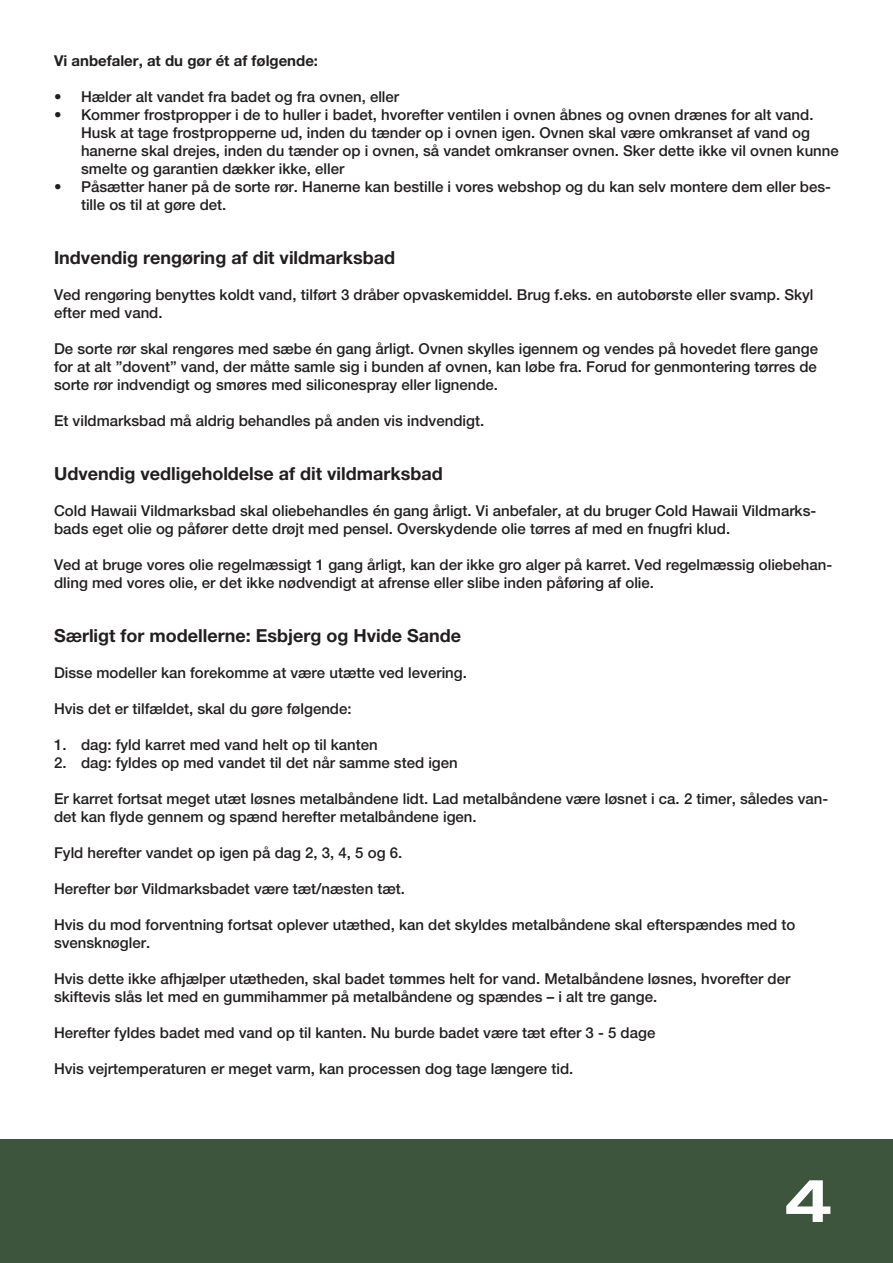
<style>
.page{position:relative;width:893px;height:1263px;background:#fff}
.page>*{position:absolute;margin:0;border:0;box-sizing:border-box;transform-origin:0 0}
.t1{font:700 expanded 60px "Helvetica Neue LT Com";color:#fff}
.t2{font:18px "Helvetica Neue LT 75 Bd";color:#231f20}
.t3{font:15px/18px "Helvetica Neue LT 65 Md";color:#231f20}
.t4{font:15px "Helvetica Neue LT 75 Bd";color:#231f20}
</style>
<div class="page">
<div style="left:0;top:1139px;width:893px;height:124px;background:#3c553c"></div>
<p class="t4" style="left:54px;top:51px;width:266px">Vi anbefaler, at du gør ét af følgende:</p>
<p class="t3" style="left:54px;top:87px;width:347px">• Hælder alt vandet fra badet og fra ovnen, eller</p>
<p class="t3" style="left:81px;top:105px;width:759px;text-indent:-27px">• Kommer frostpropper i de to huller i badet, hvorefter ventilen i ovnen åbnes og ovnen drænes for alt vand.<br>Husk at tage frostpropperne ud, inden du tænder op i ovnen igen. Ovnen skal være omkranset af vand og hanerne skal drejes, inden du tænder op i ovnen, så vandet omkranser ovnen. Sker dette ikke vil ovnen kunne smelte og garantien dækker ikke, eller</p>
<p class="t3" style="left:81px;top:177px;width:752px;text-indent:-27px">• Påsætter haner på de sorte rør. Hanerne kan bestille i vores webshop og du kan selv montere dem eller bes&shy;tille os til at gøre det.</p>
<p class="t2" style="left:54px;top:246px;width:343px">Indvendig rengøring af dit vildmarksbad</p>
<p class="t3" style="left:54px;top:285px;width:761px">Ved rengøring benyttes koldt vand, tilført 3 dråber opvaskemiddel. Brug f.eks. en autobørste eller svamp. Skyl efter med vand.</p>
<p class="t3" style="left:54px;top:339px;width:765px;text-align:justify">De sorte rør skal rengøres med sæbe én gang årligt. Ovnen skylles igennem og vendes på hovedet flere gange for at alt ”dovent” vand, der måtte samle sig i bunden af ovnen, kan løbe fra. Forud for genmontering tørres de sorte rør indvendigt og smøres med siliconespray eller lignende.</p>
<p class="t3" style="left:54px;top:411px;width:432px">Et vildmarksbad må aldrig behandles på anden vis indvendigt.</p>
<p class="t2" style="left:54px;top:462px;width:390px">Udvendig vedligeholdelse af dit vildmarksbad</p>
<p class="t3" style="left:54px;top:501px;width:764px">Cold Hawaii Vildmarksbad skal oliebehandles én gang årligt. Vi anbefaler, at du bruger Cold Hawaii Vildmarks&shy;bads eget olie og påfører dette drøjt med pensel. Overskydende olie tørres af med en fnugfri klud.</p>
<p class="t3" style="left:54px;top:555px;width:780px">Ved at bruge vores olie regelmæssigt 1 gang årligt, kan der ikke gro alger på karret. Ved regelmæssig oliebehan&shy;dling med vores olie, er det ikke nødvendigt at afrense eller slibe inden påføring af olie.</p>
<p class="t2" style="left:54px;top:624px;width:409px">Særligt for modellerne: Esbjerg og Hvide Sande</p>
<p class="t3" style="left:54px;top:663px;width:414px">Disse modeller kan forekomme at være utætte ved levering.</p>
<p class="t3" style="left:54px;top:699px;width:299px">Hvis det er tilfældet, skal du gøre følgende:</p>
<p class="t3" style="left:54px;top:735px;width:325px">1. dag: fyld karret med vand helt op til kanten</p>
<p class="t3" style="left:54px;top:753px;width:405px">2. dag: fyldes op med vandet til det når samme sted igen</p>
<p class="t3" style="left:54px;top:789px;width:776px">Er karret fortsat meget utæt løsnes metalbåndene lidt. Lad metalbåndene være løsnet i ca. 2 timer, således van&shy;det kan flyde gennem og spænd herefter metalbåndene igen.</p>
<p class="t3" style="left:54px;top:843px;width:350px">Fyld herefter vandet op igen på dag 2, 3, 4, 5 og 6.</p>
<p class="t3" style="left:54px;top:879px;width:352px">Herefter bør Vildmarksbadet være tæt/næsten tæt.</p>
<p class="t3" style="left:54px;top:915px;width:743px">Hvis du mod forventning fortsat oplever utæthed, kan det skyldes metalbåndene skal efterspændes med to svensknøgler.</p>
<p class="t3" style="left:54px;top:969px;width:738px">Hvis dette ikke afhjælper utætheden, skal badet tømmes helt for vand. Metalbåndene løsnes, hvorefter der skiftevis slås let med en gummihammer på metalbåndene og spændes – i alt tre gange.</p>
<p class="t3" style="left:54px;top:1023px;width:603px">Herefter fyldes badet med vand op til kanten. Nu burde badet være tæt efter 3 - 5 dage</p>
<p class="t3" style="left:54px;top:1059px;width:521px">Hvis vejrtemperaturen er meget varm, kan processen dog tage længere tid.</p>
<p class="t1" style="left:784px;top:1161px;width:50px">4</p>
</div>
